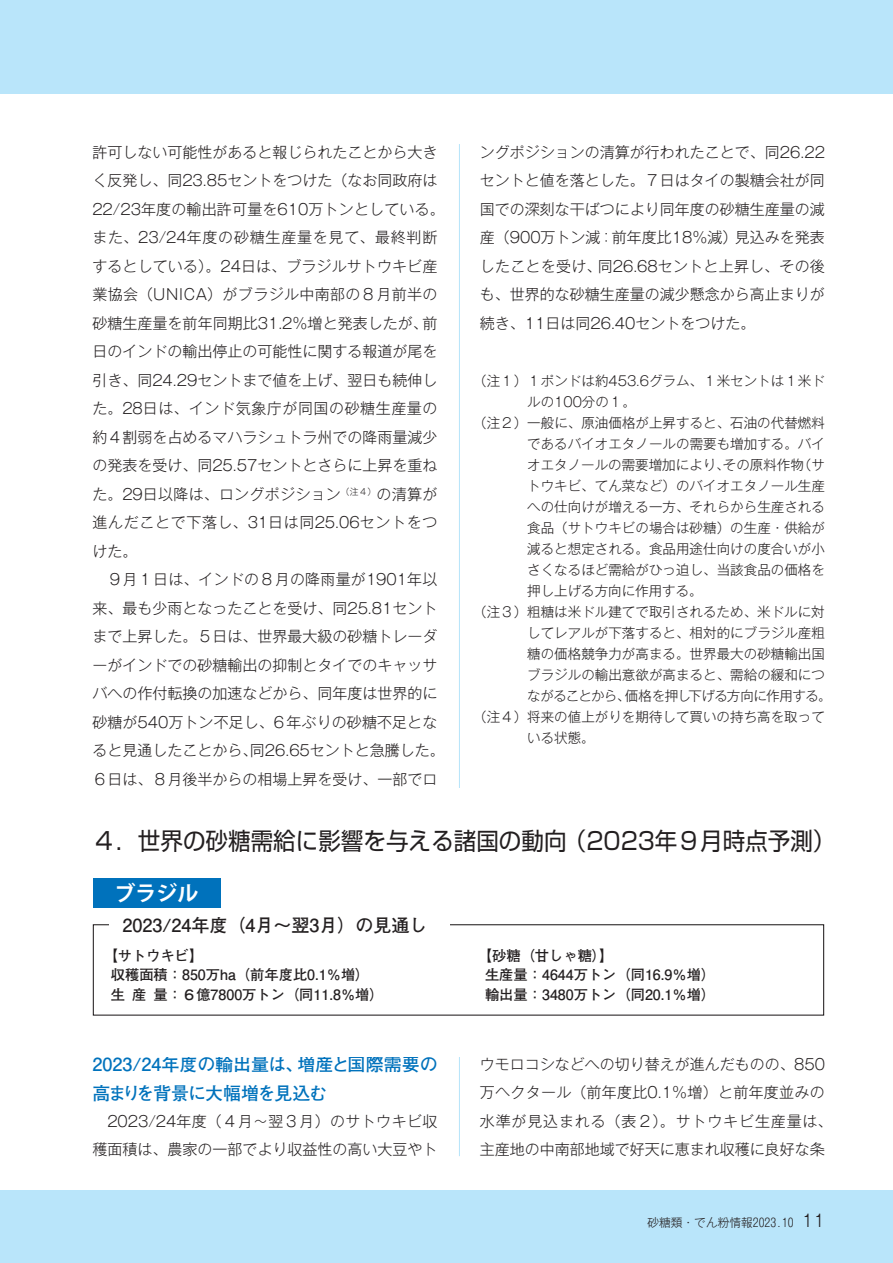
<style>
.page{position:relative;width:893px;height:1263px;background:#fff}
.page>*{position:absolute;margin:0;border:0;box-sizing:border-box;transform-origin:0 0}
.t1{font:24px "Shin Go Pr 5";color:#231f20;scale:.94 1}
.t2{font:700 21px "Koz Go Pr 6 N";color:#fff}
.t3{font:700 18px/28.5px "Futo Go B101 Pr 5";color:#0072bc}
.t4{font:700 18px "Futo Go B101 Pr 5";color:#231f20}
.t5{font:300 15px/28.5px "Gothic MB101 Pr 5";color:#231f20}
.t6{font:700 14.25px "Futo Go B101 Pr 5";color:#231f20}
.t7{font:300 13.5px "Gothic MB101 Pr 5";letter-spacing:.005em;color:#231f20}
.t8{font:300 13.5px "Gothic MB101 Pr 5";letter-spacing:-.04em;color:#231f20}
.t9{font:300 11.7px "Gothic MB101 Pr 5";color:#231f20}
.s1{font-size:16.95px}
</style>
<div class="page">
<div style="left:0;top:1191px;width:893px;height:72px;background:#b9e5fa"></div>
<div style="left:0;top:0;width:893px;height:94px;background:#b9e5fa"></div>
<hr style="left:459px;top:144px;width:1px;height:1012px;background:#b9e5fa">
<div style="left:92px;top:788px;width:733px;height:268px;background:#fff"></div>
<div style="left:93px;top:878px;width:127px;height:30px;background:#0072bc"></div>
<div style="left:93px;top:924px;width:731px;height:92px;border:1px solid #231f20"></div>
<div style="left:110px;top:916px;width:340px;height:18px;background:#fff"></div>
<p class="t5" style="left:92px;top:137px;width:354px">許可しない可能性があると報じられたことから大きく反発し、同23.85セントをつけた（なお同政府は<br>22/23年度の輸出許可量を610万トンとしている。また、23/24年度の砂糖生産量を見て、最終判断するとしている）。24日は、ブラジルサトウキビ産業協会（UNICA）がブラジル中南部の８月前半の砂糖生産量を前年同期比31.2％増と発表したが、前日のインドの輸出停止の可能性に関する報道が尾を引き、同24.29セントまで値を上げ、翌日も続伸した。28日は、インド気象庁が同国の砂糖生産量の約４割弱を占めるマハラシュトラ州での降雨量減少の発表を受け、同25.57セントとさらに上昇を重ねた。29日以降は、ロングポジション<sup>（注４）</sup>の清算が進んだことで下落し、31日は同25.06セントをつけた。</p>
<p class="t5" style="left:92px;top:564px;width:354px;text-align:center">９月１日は、インドの８月の降雨量が1901年以<br>来、最も少雨となったことを受け、同25.81セントまで上昇した。５日は、世界最大級の砂糖トレーダーがインドでの砂糖輸出の抑制とタイでのキャッサバへの作付転換の加速などから、同年度は世界的に砂糖が540万トン不足し、６年ぶりの砂糖不足となると見通したことから、同26.65セントと急騰した。<br>６日は、８月後半からの相場上昇を受け、一部でロ</p>
<p class="t5" style="left:480px;top:137px;width:347px;text-align:justify">ングポジションの清算が行われたことで、同26.22セントと値を落とした。７日はタイの製糖会社が同国での深刻な干ばつにより同年度の砂糖生産量の減産（900万トン減：前年度比18％減）見込みを発表したことを受け、同26.68セントと上昇し、その後も、世界的な砂糖生産量の減少懸念から高止まりが続き、11日は同26.40セントをつけた。</p>
<p class="t7" style="left:473px;top:370px;width:353px">（注１）１ポンドは約453.6グラム、１米セントは１米ド</p>
<p class="t7" style="left:527px;top:391px;width:110px">ルの100分の１。</p>
<p class="t7" style="left:473px;top:412px;width:353px">（注２）一般に、原油価格が上昇すると、石油の代替燃料</p>
<p class="t7" style="left:527px;top:433px;width:299px">であるバイオエタノールの需要も増加する。バイ</p>
<p class="t7" style="left:527px;top:454px;width:299px">オエタノールの需要増加により、その原料作物（サ</p>
<p class="t7" style="left:527px;top:475px;width:299px">トウキビ、てん菜など）のバイオエタノール生産</p>
<p class="t7" style="left:527px;top:496px;width:299px">への仕向けが増える一方、それらから生産される</p>
<p class="t7" style="left:527px;top:517px;width:299px">食品（サトウキビの場合は砂糖）の生産・供給が</p>
<p class="t7" style="left:527px;top:538px;width:299px">減ると想定される。食品用途仕向けの度合いが小</p>
<p class="t7" style="left:527px;top:559px;width:299px">さくなるほど需給がひっ迫し、当該食品の価格を</p>
<p class="t7" style="left:527px;top:580px;width:177px">押し上げる方向に作用する。</p>
<p class="t7" style="left:473px;top:601px;width:353px">（注３）粗糖は米ドル建てで取引されるため、米ドルに対</p>
<p class="t7" style="left:527px;top:622px;width:299px">してレアルが下落すると、相対的にブラジル産粗</p>
<p class="t7" style="left:527px;top:643px;width:299px">糖の価格競争力が高まる。世界最大の砂糖輸出国</p>
<p class="t7" style="left:527px;top:664px;width:299px">ブラジルの輸出意欲が高まると、需給の緩和につ</p>
<p class="t8" style="left:527px;top:685px;width:306px">ながることから、価格を押し下げる方向に作用する。</p>
<p class="t7" style="left:473px;top:706px;width:353px">（注４）将来の値上がりを期待して買いの持ち高を取って</p>
<p class="t7" style="left:527px;top:727px;width:69px">いる状態。</p>
<h1 class="t1" style="left:93px;top:821px;width:792px">４．世界の砂糖需給に影響を与える諸国の動向（2023年９月時点予測）</h1>
<h2 class="t2" style="left:115px;top:882px;width:85px">ブラジル</h2>
<p class="t4" style="left:123px;top:910px;width:307px">2023/24年度（4月～翌3月）の見通し</p>
<p class="t6" style="left:104px;top:944px;width:101px">【サトウキビ】</p>
<p class="t6" style="left:478px;top:944px;width:137px">【砂糖（甘しゃ糖）】</p>
<p class="t6" style="left:111px;top:963px;width:260px">収穫面積：850万ha（前年度比0.1％増）</p>
<p class="t6" style="left:485px;top:963px;width:232px">生産量：4644万トン（同16.9％増）</p>
<p class="t6" style="left:111px;top:983px;width:274px">生産量：６億7800万トン（同11.8％増）</p>
<p class="t6" style="left:485px;top:983px;width:232px">輸出量：3480万トン（同20.1％増）</p>
<p class="t3" style="left:92px;top:1049px;width:347px">2023/24年度の輸出量は、増産と国際需要の高まりを背景に大幅増を見込む</p>
<p class="t5" style="left:92px;top:1106px;width:347px;text-align:right">2023/24年度（４月～翌３月）のサトウキビ収穫面積は、農家の一部でより収益性の高い大豆やト</p>
<p class="t5" style="left:480px;top:1049px;width:354px">ウモロコシなどへの切り替えが進んだものの、850万ヘクタール（前年度比0.1％増）と前年度並みの水準が見込まれる（表２）。サトウキビ生産量は、主産地の中南部地域で好天に恵まれ収穫に良好な条</p>
<p class="t9" style="left:647px;top:1212px;width:179px">砂糖類・でん粉情報2023.10 <span class="s1">11</span></p>
</div>
